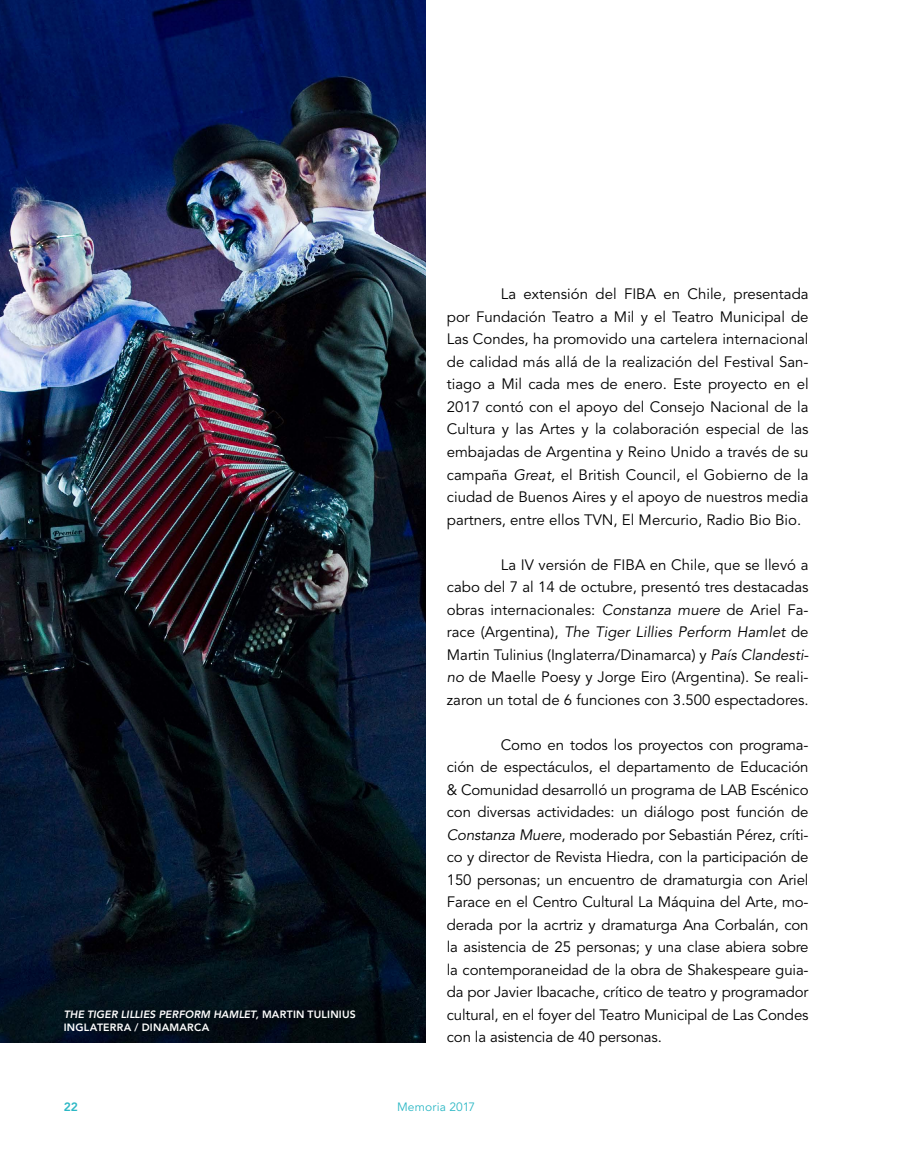
<style>
.page{position:relative;width:915px;height:1170px;background:#fff}
.page>*{position:absolute;margin:0;border:0;box-sizing:border-box;transform-origin:0 0}
.t1{font:15px/22.5px "Avenir LT Std";color:#000;text-align:justify}
.t2{font:12px "Avenir LT Std";letter-spacing:.015em;color:#2db8c5}
.t3{font:800 12px "Avenir LT Std";color:#2db8c5}
.t4{font:800 10.5px/12.6px "Avenir LT Std";letter-spacing:.02em;color:#fff}
.s1{font-style:italic}
</style>
<div class="page">
<img style="left:0;top:0;width:425px;height:1042px">
<p class="t4" style="left:64px;top:1007px;width:293px"><span class="s1">THE TIGER LILLIES PERFORM HAMLET,</span> MARTIN TULINIUS<br>INGLATERRA / DINAMARCA</p>
<p class="t1" style="left:446px;top:283px;width:363px;text-indent:54px">La extensión del FIBA en Chile, presentada por Fundación Teatro a Mil y el Teatro Municipal de Las Condes, ha promovido una cartelera internacional de calidad más allá de la realización del Festival San&shy;tiago a Mil cada mes de enero. Este proyecto en el 2017 contó con el apoyo del Consejo Nacional de la Cultura y las Artes y la colaboración especial de las embajadas de Argentina y Reino Unido a través de su campaña <span class="s1">Great</span>, el British Council, el Gobierno de la ciudad de Buenos Aires y el apoyo de nuestros media partners, entre ellos TVN, El Mercurio, Radio Bio Bio.</p>
<p class="t1" style="left:446px;top:553px;width:363px;text-indent:54px">La IV versión de FIBA en Chile, que se llevó a cabo del 7 al 14 de octubre, presentó tres destacadas obras internacionales: <span class="s1">Constanza muere</span> de Ariel Fa&shy;race (Argentina), <span class="s1">The Tiger Lillies Perform Hamlet</span> de Martin Tulinius (Inglaterra/Dinamarca) y <span class="s1">País Clandesti&shy;no</span> de Maelle Poesy y Jorge Eiro (Argentina). Se reali&shy;zaron un total de 6 funciones con 3.500 espectadores.</p>
<p class="t1" style="left:446px;top:733px;width:363px;text-indent:54px">Como en todos los proyectos con programa&shy;ción de espectáculos, el departamento de Educación &amp; Comunidad desarrolló un programa de LAB Escénico con diversas actividades: un diálogo post función de <span class="s1">Constanza Muere</span>, moderado por Sebastián Pérez, críti&shy;co y director de Revista Hiedra, con la participación de 150 personas; un encuentro de dramaturgia con Ariel Farace en el Centro Cultural La Máquina del Arte, mo&shy;derada por la acrtriz y dramaturga Ana Corbalán, con la asistencia de 25 personas; y una clase abiera sobre la contemporaneidad de la obra de Shakespeare guia&shy;da por Javier Ibacache, crítico de teatro y programador cultural, en el foyer del Teatro Municipal de Las Condes con la asistencia de 40 personas.</p>
<p class="t3" style="left:64px;top:1099px;width:16px">22</p>
<p class="t2" style="left:397px;top:1099px;width:80px">Memoria 2017</p>
</div>
